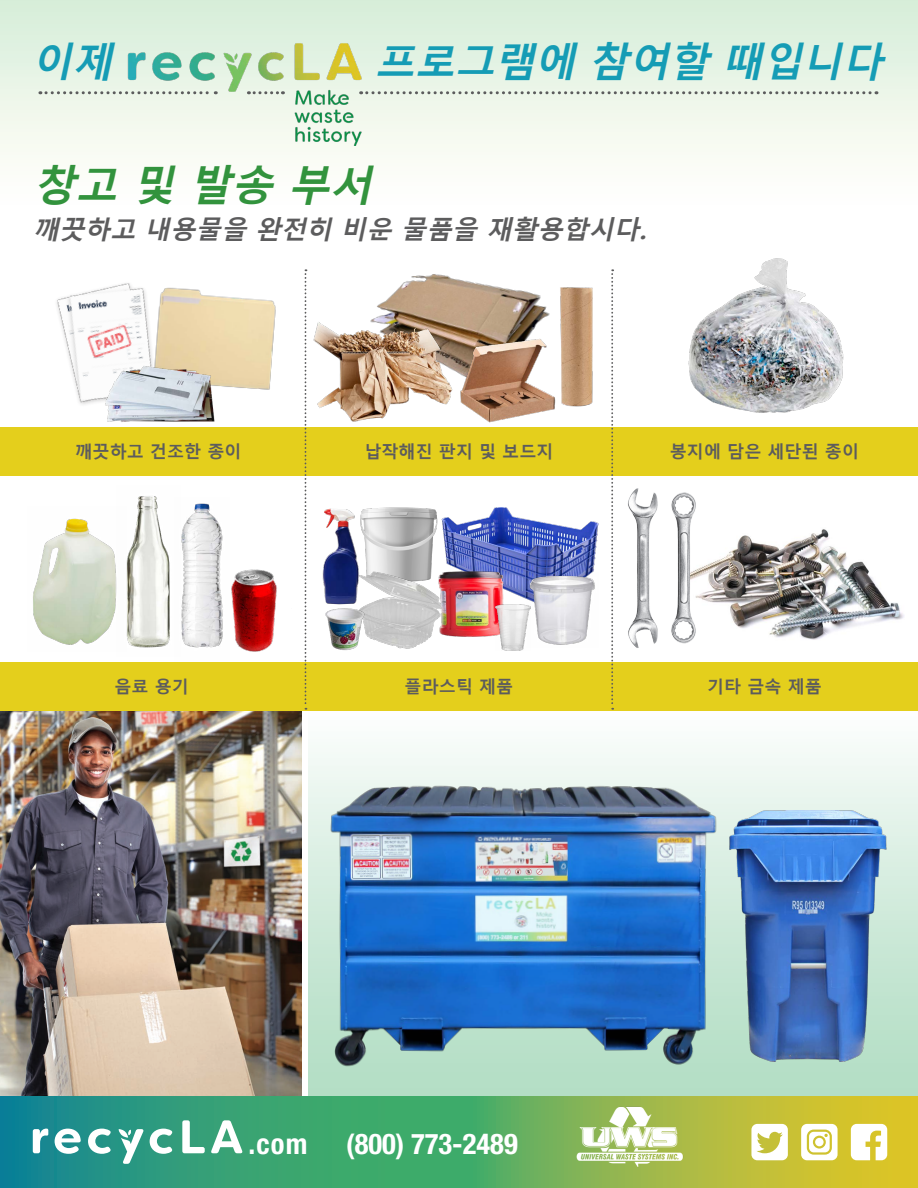
<style>
.page{position:relative;width:918px;height:1188px;background:#fff}
.page>*{position:absolute;margin:0;border:0;box-sizing:border-box;transform-origin:0 0}
.t1{font:italic 700 42px "Malgun Gothic";color:#32933d}
.t2{font:italic 700 40.05px "Malgun Gothic";color:#159cb5}
.t3{font:700 condensed 28.65px "Helvetica Neue LT Std";color:#fff}
.t4{font:italic 700 25.5px "Malgun Gothic";color:#5c5c5d}
.t5{font:700 17.1px "Malgun Gothic";color:#5c5c5d}
</style>
<div class="page">
<div style="left:0;top:0;width:918px;height:207px;background:linear-gradient(to bottom,#d7edd8,#fffffe)"></div>
<img style="left:443px;top:507px;width:156px;height:98px">
<img style="left:369px;top:507px;width:74px;height:56px">
<img style="left:699px;top:529px;width:205px;height:111px">
<img style="left:181px;top:288px;width:95px;height:102px">
<img style="left:33px;top:518px;width:83px;height:127px">
<img style="left:181px;top:503px;width:42px;height:145px">
<img style="left:322px;top:508px;width:47px;height:97px">
<img style="left:0;top:711px;width:301px;height:385px">
<div style="left:308px;top:711px;width:610px;height:388px;background:linear-gradient(to bottom,#fafdfb,#addbc0)"></div>
<img style="left:324px;top:779px;width:400px;height:308px">
<img style="left:729px;top:810px;width:162px;height:252px">
<div style="left:0;top:427px;width:918px;height:49px;background:#e4cf1c"></div>
<div style="left:0;top:662px;width:918px;height:49px;background:#e4cf1c"></div>
<svg style="left:611px;top:269px;width:2px;height:441px"></svg>
<svg style="left:305px;top:269px;width:1px;height:441px"></svg>
<img style="left:446px;top:563px;width:73px;height:74px">
<img style="left:351px;top:563px;width:95px;height:86px">
<img style="left:526px;top:573px;width:72px;height:72px">
<img style="left:495px;top:605px;width:36px;height:46px">
<img style="left:116px;top:496px;width:54px;height:152px">
<img style="left:688px;top:258px;width:156px;height:155px">
<img style="left:231px;top:569px;width:46px;height:83px">
<img style="left:325px;top:605px;width:41px;height:45px">
<img style="left:560px;top:287px;width:33px;height:120px">
<img style="left:377px;top:274px;width:173px;height:65px">
<img style="left:313px;top:316px;width:146px;height:106px">
<img style="left:459px;top:339px;width:97px;height:83px">
<img style="left:57px;top:283px;width:124px;height:122px">
<img style="left:103px;top:363px;width:113px;height:59px">
<img style="left:628px;top:488px;width:30px;height:160px">
<img style="left:671px;top:492px;width:28px;height:152px">
<img style="left:119px;top:40px;width:248px;height:106px">
<svg style="left:40px;top:91px;width:176px;height:3px"></svg>
<svg style="left:361px;top:91px;width:516px;height:3px;background:#b7beb6"></svg>
<svg style="left:248px;top:91px;width:35px;height:3px"></svg>
<svg style="left:0;top:1096px;width:918px;height:92px;background:#62aa61"></svg>
<svg style="left:211px;top:1120px;width:32px;height:33px"></svg>
<svg style="left:182px;top:1120px;width:23px;height:33px"></svg>
<svg style="left:150px;top:1129px;width:23px;height:25px"></svg>
<svg style="left:88px;top:1129px;width:23px;height:25px"></svg>
<svg style="left:33px;top:1129px;width:15px;height:24px"></svg>
<svg style="left:55px;top:1129px;width:26px;height:25px"></svg>
<svg style="left:118px;top:1129px;width:26px;height:35px"></svg>
<svg style="left:751px;top:1124px;width:37px;height:36px"></svg>
<svg style="left:851px;top:1124px;width:36px;height:36px"></svg>
<svg style="left:801px;top:1124px;width:37px;height:36px"></svg>
<img style="left:568px;top:1105px;width:123px;height:63px">
<h2 class="t2" style="left:32px;top:39px;width:92px">이제</h2>
<h2 class="t2" style="left:375px;top:39px;width:520px">프로그램에 참여할 때입니다</h2>
<h1 class="t1" style="left:34px;top:161px;width:351px">창고 및 발송 부서</h1>
<h3 class="t4" style="left:34px;top:214px;width:621px">깨끗하고 내용물을 완전히 비운 물품을 재활용합시다.</h3>
<p class="t5" style="left:75px;top:441px;width:168px">깨끗하고 건조한 종이</p>
<p class="t5" style="left:364px;top:441px;width:191px">납작해진 판지 및 보드지</p>
<p class="t5" style="left:670px;top:441px;width:191px">봉지에 담은 세단된 종이</p>
<p class="t5" style="left:114px;top:676px;width:76px">음료 용기</p>
<p class="t5" style="left:707px;top:676px;width:116px">기타 금속 제품</p>
<p class="t5" style="left:405px;top:676px;width:110px">플라스틱 제품</p>
<h3 class="t3" style="left:249px;top:1126px;width:60px">.com</h3>
<h3 class="t3" style="left:346px;top:1126px;width:173px">(800) 773-2489</h3>
</div>
